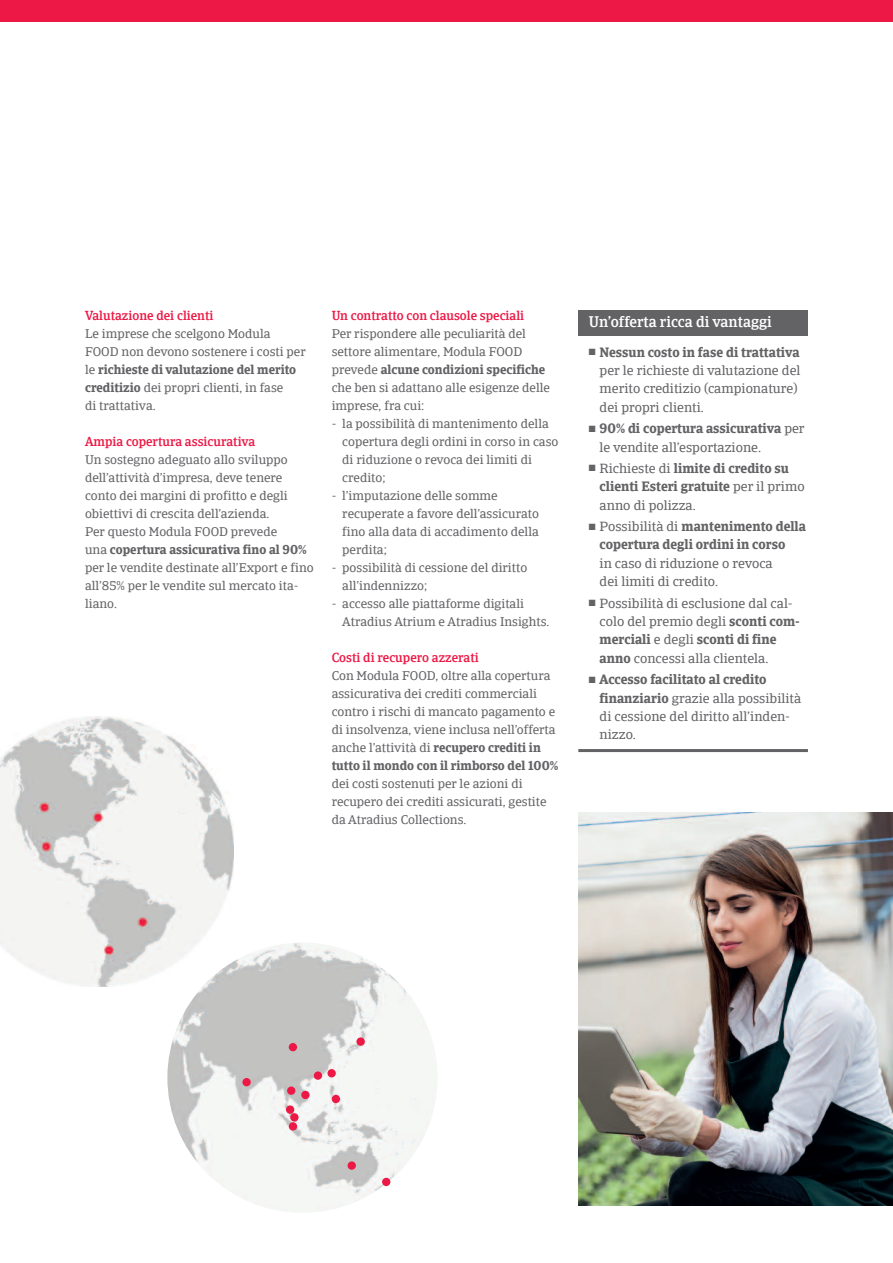
<style>
.page{position:relative;width:893px;height:1263px;background:#fff}
.page>*{position:absolute;margin:0;border:0;box-sizing:border-box;transform-origin:0 0}
.t1{font:500 15px "Catalana";color:#fff}
.t2{font:13.5px/18.3px "Catalana";color:#636366}
.t3{font:700 13.5px/18.3px "Catalana";color:#636366}
.t4{font:12.75px/18px "Catalana";color:#636366}
.t5{font:500 12.75px "Catalana";color:#ed1845}
.s1{font-weight:700}
.s2{font-weight:400}
</style>
<div class="page">
<img style="left:167px;top:943px;width:269px;height:269px">
<div style="left:289px;top:1043px;width:8px;height:8px;background:#ec1846;border-radius:50%"></div>
<div style="left:356px;top:1037px;width:9px;height:9px;background:#ec1846;border-radius:50%"></div>
<div style="left:289px;top:1122px;width:8px;height:8px;background:#ec1846;border-radius:50%"></div>
<div style="left:290px;top:1113px;width:9px;height:8px;background:#ec1846;border-radius:50%"></div>
<div style="left:286px;top:1105px;width:8px;height:9px;background:#ec1846;border-radius:50%"></div>
<div style="left:287px;top:1086px;width:8px;height:9px;background:#ec1846;border-radius:50%"></div>
<div style="left:301px;top:1091px;width:9px;height:8px;background:#ec1846;border-radius:50%"></div>
<div style="left:242px;top:1078px;width:9px;height:8px;background:#ec1846;border-radius:50%"></div>
<div style="left:314px;top:1071px;width:8px;height:9px;background:#ec1846;border-radius:50%"></div>
<div style="left:327px;top:1069px;width:9px;height:8px;background:#ec1846;border-radius:50%"></div>
<div style="left:332px;top:1095px;width:8px;height:8px;background:#ec1846;border-radius:50%"></div>
<div style="left:348px;top:1161px;width:8px;height:9px;background:#ec1846;border-radius:50%"></div>
<div style="left:382px;top:1178px;width:8px;height:8px;background:#ec1846;border-radius:50%"></div>
<div style="left:0;top:0;width:893px;height:21px;background:#ed1845"></div>
<img style="left:578px;top:812px;width:315px;height:393px">
<img style="left:0;top:716px;width:234px;height:270px">
<div style="left:578px;top:310px;width:230px;height:26px;background:#636366"></div>
<hr style="left:578px;top:749px;width:230px;height:3px;background:#636366">
<p class="t5" style="left:85px;top:307px;width:130px">Valutazione dei clienti</p>
<p class="t4" style="left:85px;top:324px;width:222px">Le imprese che scelgono Modula<br>FOOD non devono sostenere i costi per le <span class="s1">richieste di valutazione del merito creditizio</span> dei propri clienti, in fase<br>di trattativa.</p>
<p class="t5" style="left:85px;top:433px;width:172px">Ampia copertura assicurativa</p>
<p class="t4" style="left:85px;top:450px;width:230px">Un sostegno adeguato allo sviluppo dell’attività d’impresa, deve tenere conto dei margini di profitto e degli obiettivi di crescita dell’azienda.<br>Per questo Modula FOOD prevede<br>una <span class="s1">copertura assicurativa fino al 90% </span>per le vendite destinate all’Export e fino all’85% per le vendite sul mercato ita&shy;liano.</p>
<p class="t5" style="left:332px;top:307px;width:194px">Un contratto con clausole speciali</p>
<p class="t4" style="left:332px;top:324px;width:220px">Per rispondere alle peculiarità del settore alimentare, Modula FOOD prevede <span class="s1">alcune condizioni specifiche </span>che ben si adattano alle esigenze delle imprese, fra cui:</p>
<p class="t4" style="left:342px;top:414px;width:218px;text-indent:-11px">- la possibilità di mantenimento della copertura degli ordini in corso in caso di riduzione o revoca dei limiti di credito;</p>
<p class="t4" style="left:342px;top:486px;width:198px;text-indent:-11px">- l’imputazione delle somme recuperate a favore dell’assicurato fino alla data di accadimento della perdita;</p>
<p class="t4" style="left:342px;top:558px;width:186px;text-indent:-11px">- possibilità di cessione del diritto all’indennizzo;</p>
<p class="t4" style="left:342px;top:594px;width:209px;text-indent:-11px">- accesso alle piattaforme digitali<br>Atradius Atrium e Atradius Insights.</p>
<p class="t5" style="left:332px;top:649px;width:149px">Costi di recupero azzerati</p>
<p class="t4" style="left:332px;top:666px;width:228px">Con Modula FOOD, oltre alla copertura assicurativa dei crediti commerciali contro i rischi di mancato pagamento e di insolvenza, viene inclusa nell’offerta anche l’attività di <span class="s1">recupero crediti in tutto il mondo con il rimborso del 100%</span></p>
<p class="t4" style="left:332px;top:774px;width:216px">dei costi sostenuti per le azioni di recupero dei crediti assicurati, gestite da Atradius Collections.</p>
<p class="t1" style="left:589px;top:312px;width:184px">Un’offerta ricca di vantaggi</p>
<p class="t2" style="left:600px;top:343px;width:202px;text-indent:-11px">■ <span class="s1">Nessun costo in fase di trattativa </span>per le richieste di valutazione del merito creditizio (campionature) dei propri clienti.</p>
<p class="t2" style="left:600px;top:419px;width:207px;text-indent:-11px">■ <span class="s1">90% di copertura assicurativa</span> per le vendite all’esportazione.</p>
<p class="t3" style="left:600px;top:459px;width:207px;text-indent:-11px">■ <span class="s2">Richieste di</span> limite di credito su clienti Esteri gratuite <span class="s2">per il primo anno di polizza.</span></p>
<p class="t3" style="left:600px;top:517px;width:208px;text-indent:-11px">■ <span class="s2">Possibilità di</span> mantenimento della copertura degli ordini in corso</p>
<p class="t2" style="left:600px;top:554px;width:175px">in caso di riduzione o revoca dei limiti di credito.</p>
<p class="t2" style="left:600px;top:594px;width:202px;text-indent:-11px">■ Possibilità di esclusione dal cal&shy;colo del premio degli <span class="s1">sconti com&shy;merciali</span> e degli <span class="s1">sconti di fine anno</span> concessi alla clientela.</p>
<p class="t2" style="left:600px;top:670px;width:203px;text-indent:-11px">■ <span class="s1">Accesso facilitato al credito finanziario</span> grazie alla possibilità di cessione del diritto all’inden&shy;nizzo.</p>
</div>
